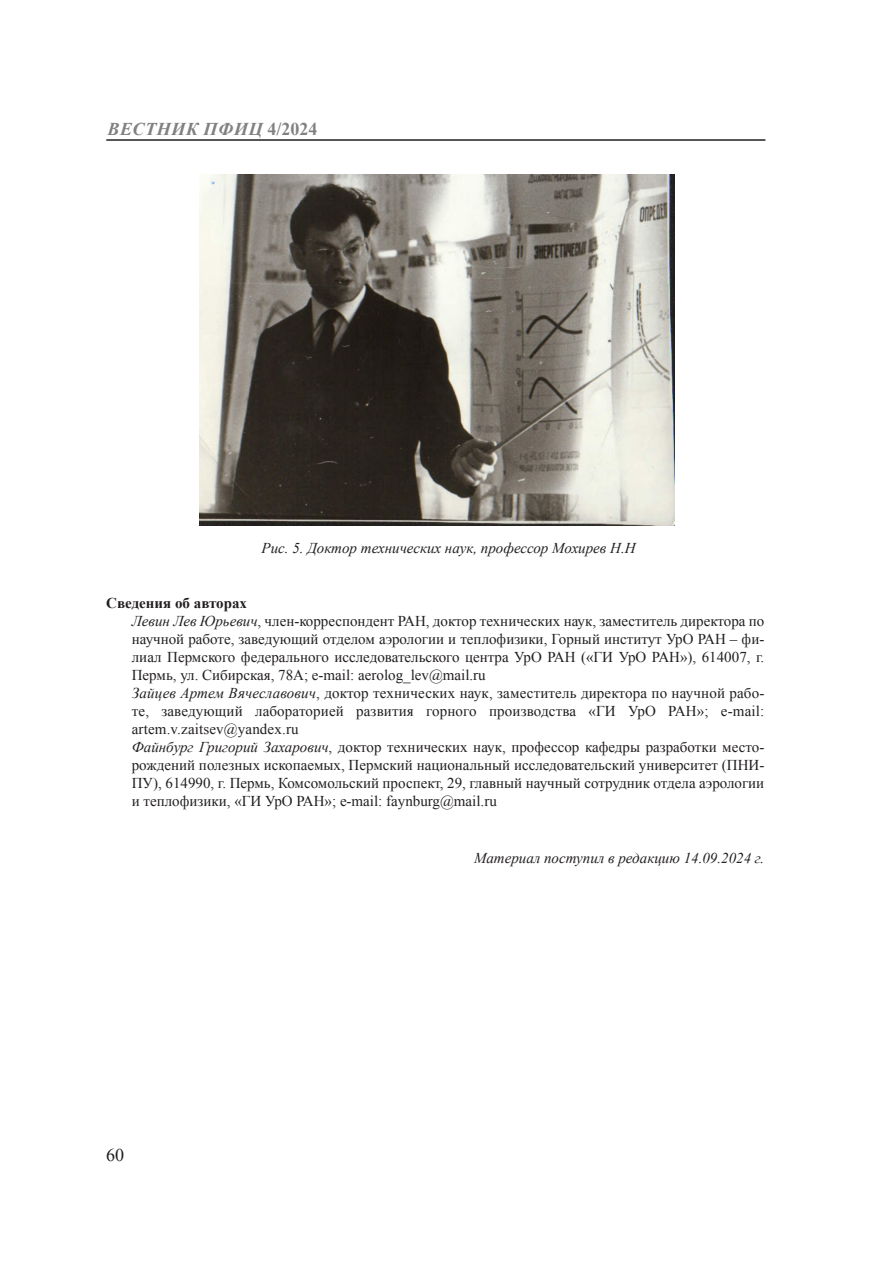
<style>
.page{position:relative;width:893px;height:1263px;background:#fff}
.page>*{position:absolute;margin:0;border:0;box-sizing:border-box;transform-origin:0 0}
.t1{font:italic 700 18px "Times New Roman";letter-spacing:.035em;color:#808180}
.t2{font:18px "Times New Roman";color:#231f20}
.Основной_текст{font:15px/18px "Times New Roman";color:#231f20;text-align:justify}
.Рис__подпись{font:italic 15px "Times New Roman";color:#231f20}
.Основной_текст-2{font:italic 15px "Times New Roman";color:#231f20}
.авторы{font:700 15px "Times New Roman";color:#231f20}
.s1{font-style:normal}
.s2{font-style:italic}
</style>
<div class="page">
<hr style="left:106px;top:139px;width:659px;height:2px;background:#231f20">
<img style="left:200px;top:174px;width:474px;height:351px">
<p class="t1" style="left:107px;top:116px;width:212px">ВЕСТНИК ПФИЦ <span class="s1">4/2024</span></p>
<p class="Рис__подпись" style="left:262px;top:537px;width:376px">Рис. 5. Доктор технических наук, профессор Мохирев Н.Н</p>
<p class="авторы" style="left:106px;top:592px;width:142px">Сведения об авторах</p>
<p class="Основной_текст" style="left:132px;top:611px;width:634px"><span class="s2">Левин Лев Юрьевич</span>, член-корреспондент РАН, доктор технических наук, заместитель директора по научной работе, заведующий отделом аэрологии и теплофизики, Горный институт УрО РАН – фи&shy;лиал Пермского федерального исследовательского центра УрО РАН («ГИ УрО РАН»), 614007, г.<br>Пермь, ул. Сибирская, 78А; e-mail: aerolog_lev@mail.ru</p>
<p class="Основной_текст" style="left:132px;top:683px;width:634px"><span class="s2">Зайцев Артем Вячеславович</span>, доктор технических наук, заместитель директора по научной рабо&shy;те, заведующий лабораторией развития горного производства «ГИ УрО РАН»; e-mail: artem.v.zaitsev@yandex.ru</p>
<p class="Основной_текст" style="left:132px;top:737px;width:634px"><span class="s2">Файнбург Григорий Захарович</span>, доктор технических наук, профессор кафедры разработки место&shy;рождений полезных ископаемых, Пермский национальный исследовательский университет (ПНИ-ПУ), 614990, г. Пермь, Комсомольский проспект, 29, главный научный сотрудник отдела аэрологии и теплофизики, «ГИ УрО РАН»; e-mail: faynburg@mail.ru</p>
<p class="t2" style="left:106px;top:1142px;width:19px">60</p>
<p class="Основной_текст-2" style="left:474px;top:848px;width:292px">Материал поступил в редакцию 14.09.2024 г.</p>
</div>
